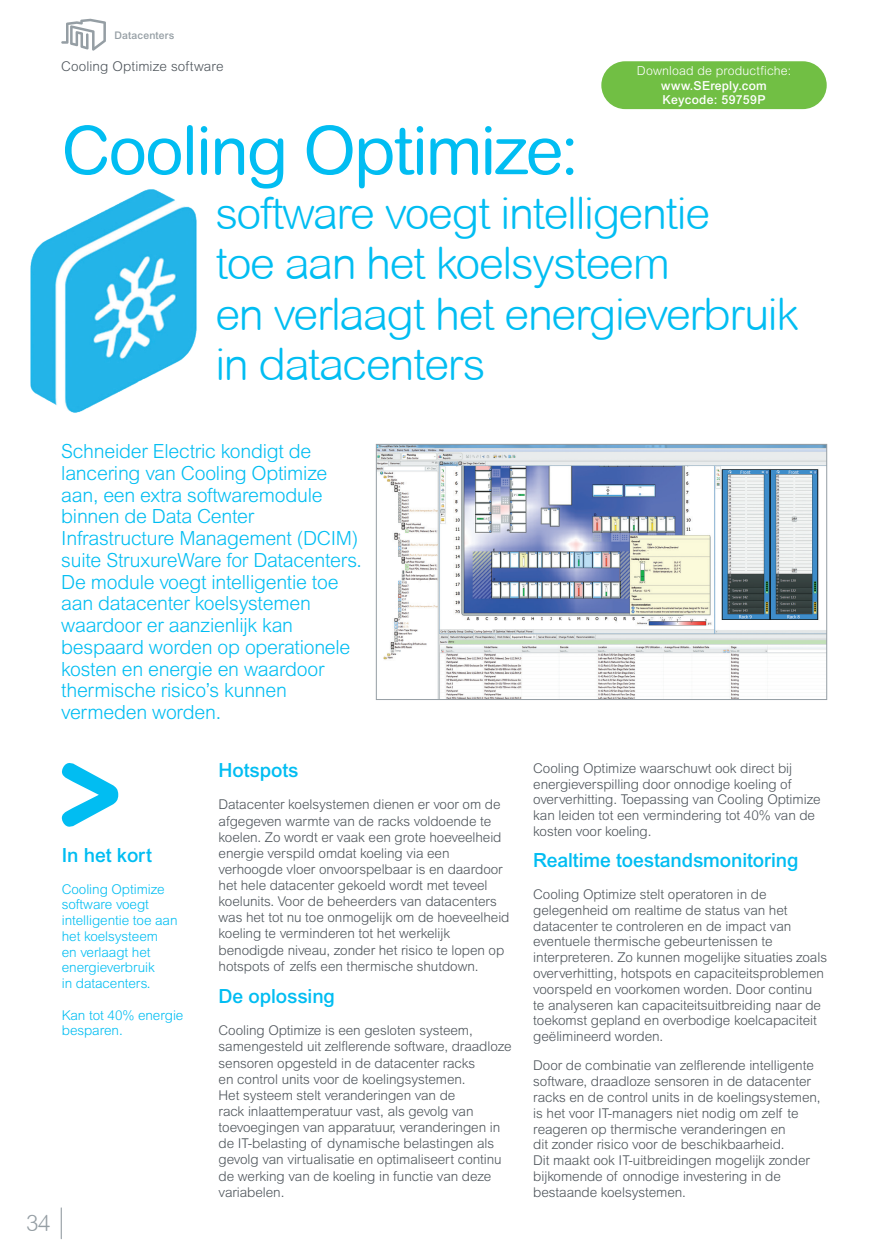
<style>
.page{position:relative;width:888px;height:1258px;background:#fff}
.page>*{position:absolute;margin:0;border:0;box-sizing:border-box;transform-origin:0 0}
.t1{font:67.5px "Arial Rounded MT";letter-spacing:-.03em;color:#01bdf2}
.t2{font:300 45px/50.6px "Arial Rounded MT";letter-spacing:-.03em;color:#01bdf2}
.t3{font:300 22.5px "Arial Rounded MT";color:#959ea4}
.t4{font:300 19.5px/21.8px "Arial MT Std";letter-spacing:-.015em;color:#01bdf2}
.t5{font:500 19.5px "Arial MT Std";letter-spacing:-.005em;color:#01bdf2}
.t6{font:300 13.5px/15.8px "Arial MT Std";letter-spacing:-.005em;color:#4d545a}
.t7{font:300 13.5px/15.8px "Arial MT Std";letter-spacing:-.005em;color:#01bdf2}
.t8{font:500 12.3px/14.7px "Arial MT Std";letter-spacing:.015em;color:#fff}
.t9{font:300 12.3px "Arial MT Std";letter-spacing:.01em;color:#fff}
.t10{font:500 10.5px "Arial MT Std";letter-spacing:.02em;color:#959ea4}
</style>
<div class="page">
<img style="left:378px;top:446px;width:447px;height:252px">
<div style="left:376px;top:444px;width:451px;height:256px;border:1px solid #959ea4"></div>
<img style="left:30px;top:189px;width:167px;height:224px">
<svg style="left:61px;top:19px;width:45px;height:32px"></svg>
<svg style="left:61px;top:763px;width:57px;height:64px"></svg>
<div style="left:601px;top:61px;width:226px;height:48px;background:#71bf44;border-radius:24px"></div>
<hr style="left:61px;top:1208px;width:1px;height:30px;background:#959ea4">
<p class="t10" style="left:114px;top:29px;width:62px">Datacenters</p>
<p class="t6" style="left:61px;top:58px;width:164px">Cooling Optimize software</p>
<p class="t9" style="left:637px;top:64px;width:156px">Download de productfiche:</p>
<p class="t8" style="left:661px;top:78px;width:107px">www.SEreply.com<br>Keycode: 59759P</p>
<h1 class="t1" style="left:61px;top:111px;width:518px">Cooling Optimize:</h1>
<h2 class="t2" style="left:215px;top:187px;width:585px">software voegt intelligentie<br>toe aan het koelsysteem<br>en verlaagt het energieverbruik in datacenters</h2>
<p class="t4" style="left:61px;top:440px;width:302px">Schneider Electric kondigt de lancering van Cooling Optimize aan, een extra softwaremodule binnen de Data Center<br>Infrastructure Management (DCIM) suite StruxureWare for Datacenters.<br>De module voegt intelligentie toe aan datacenter koelsystemen waardoor er aanzienlijk kan bespaard worden op operationele kosten en energie en waardoor thermische risico’s kunnen vermeden worden.</p>
<h3 class="t5" style="left:62px;top:844px;width:92px">In het kort</h3>
<p class="t7" style="left:62px;top:881px;width:117px">Cooling Optimize software voegt intelligentie toe aan het koelsysteem<br>en verlaagt het energieverbruik<br>in datacenters.</p>
<p class="t7" style="left:62px;top:1007px;width:123px">Kan tot 40% energie besparen.</p>
<h3 class="t3" style="left:26px;top:1210px;width:26px">34</h3>
<h3 class="t5" style="left:219px;top:759px;width:81px">Hotspots</h3>
<p class="t6" style="left:219px;top:796px;width:292px;line-height:16.2px">Datacenter koelsystemen dienen er voor om de afgegeven warmte van de racks voldoende te koelen. Zo wordt er vaak een grote hoeveelheid energie verspild omdat koeling via een verhoogde vloer onvoorspelbaar is en daardoor het hele datacenter gekoeld wordt met teveel koelunits. Voor de beheerders van datacenters was het tot nu toe onmogelijk om de hoeveelheid koeling te verminderen tot het werkelijk benodigde niveau, zonder het risico te lopen op hotspots of zelfs een thermische shutdown.</p>
<h3 class="t5" style="left:219px;top:985px;width:118px">De oplossing</h3>
<p class="t6" style="left:219px;top:1022px;width:294px;line-height:16.2px">Cooling Optimize is een gesloten systeem, samengesteld uit zelflerende software, draadloze sensoren opgesteld in de datacenter racks<br>en control units voor de koelingsystemen.<br>Het systeem stelt veranderingen van de<br>rack inlaattemperatuur vast, als gevolg van toevoegingen van apparatuur, veranderingen in de IT-belasting of dynamische belastingen als gevolg van virtualisatie en optimaliseert continu de werking van de koeling in functie van deze variabelen.</p>
<p class="t6" style="left:533px;top:760px;width:289px">Cooling Optimize waarschuwt ook direct bij energieverspilling door onnodige koeling of oververhitting. Toepassing van Cooling Optimize kan leiden tot een vermindering tot 40% van de kosten voor koeling.</p>
<h3 class="t5" style="left:533px;top:849px;width:267px">Realtime toestandsmonitoring</h3>
<p class="t6" style="left:533px;top:886px;width:295px">Cooling Optimize stelt operatoren in de gelegenheid om realtime de status van het datacenter te controleren en de impact van eventuele thermische gebeurtenissen te interpreteren. Zo kunnen mogelijke situaties zoals oververhitting, hotspots en capaciteitsproblemen voorspeld en voorkomen worden. Door continu<br>te analyseren kan capaciteitsuitbreiding naar de toekomst gepland en overbodige koelcapaciteit geëlimineerd worden.</p>
<p class="t6" style="left:533px;top:1058px;width:289px">Door de combinatie van zelflerende intelligente software, draadloze sensoren in de datacenter racks en de control units in de koelingsystemen, is het voor IT-managers niet nodig om zelf te reageren op thermische veranderingen en<br>dit zonder risico voor de beschikbaarheid.<br>Dit maakt ook IT-uitbreidingen mogelijk zonder bijkomende of onnodige investering in de bestaande koelsystemen.</p>
</div>
